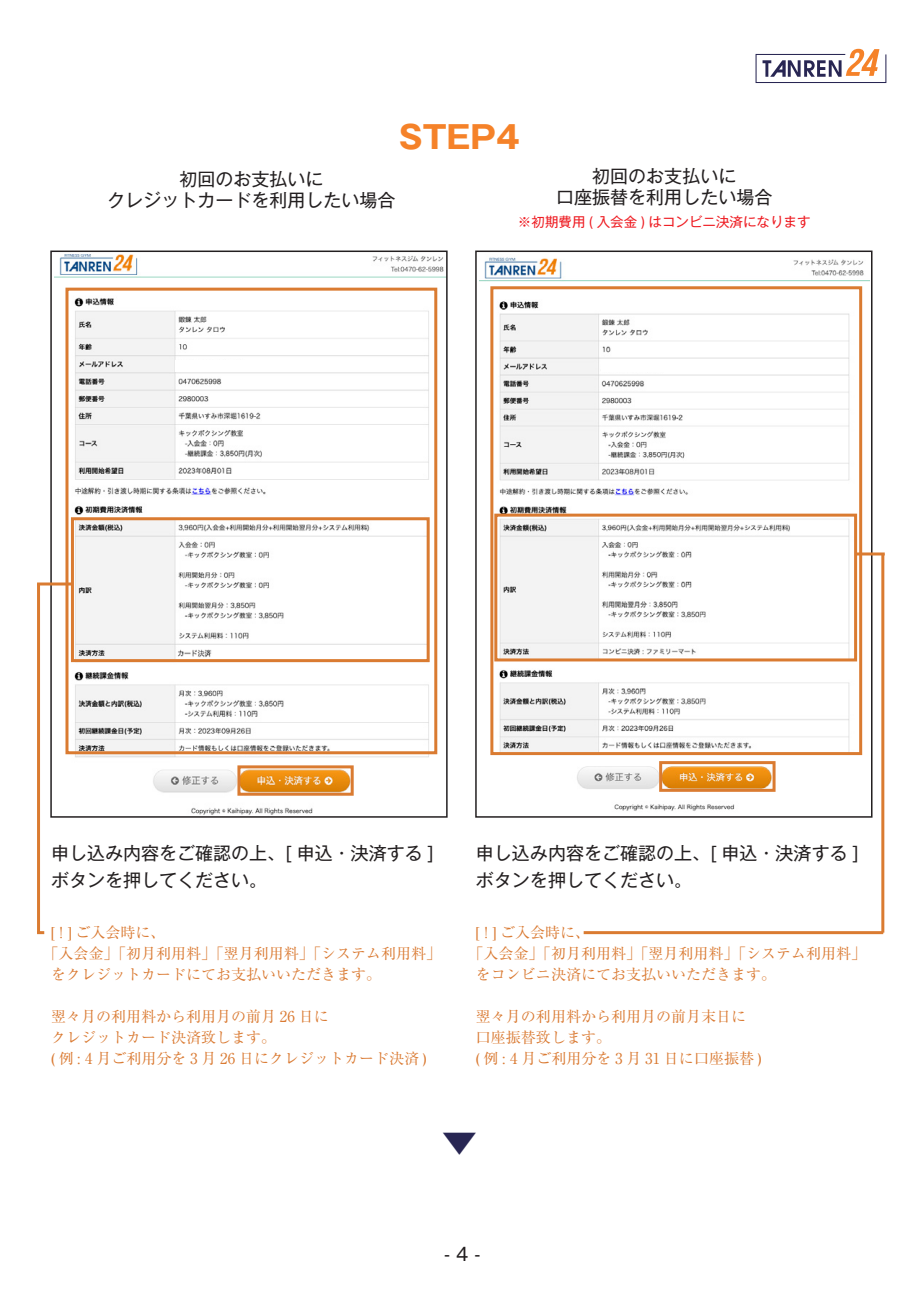
<style>
.page{position:relative;width:919px;height:1289px;background:#fff}
.page>*{position:absolute;margin:0;border:0;box-sizing:border-box;transform-origin:0 0}
.t1{font:700 36px "Gothic MB101 Pr 5";color:#282653}
.t2{font:700 31.5px "Gothic MB101 Pr 5";color:#f58229}
.t3{font:18px/27px "Gothic MB101 Pr 5";color:#231f20}
.t4{font:18px "Gothic MB101 Pro";color:#231f20}
.t5{font:15px/21px "Ryumin Pr 6";color:#da7a32}
.t6{font:13.5px "Gothic MB101 Pr 5";color:#ee1d23}
</style>
<div class="page">
<img style="left:54px;top:255px;width:390px;height:559px">
<div style="left:65px;top:287px;width:372px;height:467px;border:3px solid #da7b31"></div>
<div style="left:237px;top:765px;width:116px;height:30px;border:3px solid #da7b31"></div>
<div style="left:50px;top:250px;width:397px;height:567px;border:2px solid #231f20"></div>
<svg style="left:755px;top:49px;width:131px;height:34px"></svg>
<img style="left:479px;top:257px;width:390px;height:554px">
<div style="left:490px;top:286px;width:372px;height:469px;border:3px solid #da7b31"></div>
<div style="left:494px;top:513px;width:363px;height:148px;border:3px solid #da7b31"></div>
<div style="left:659px;top:761px;width:116px;height:30px;border:3px solid #da7b31"></div>
<div style="left:475px;top:250px;width:397px;height:567px;border:2px solid #231f20"></div>
<img style="left:176px;top:646px;width:237px;height:12px">
<div style="left:175px;top:360px;width:74px;height:12px;background:#fff"></div>
<div style="left:600px;top:360px;width:74px;height:12px;background:#fff"></div>
<hr style="left:37px;top:584px;width:3px;height:348px;background:#da7b31">
<hr style="left:37px;top:582px;width:35px;height:3px;background:#da7b31">
<hr style="left:881px;top:554px;width:3px;height:378px;background:#da7b31">
<hr style="left:855px;top:552px;width:29px;height:3px;background:#da7b31">
<hr style="left:583px;top:931px;width:300px;height:3px;background:#da7b31">
<svg style="left:37px;top:931px;width:7px;height:3px"></svg>
<div style="left:71px;top:517px;width:358px;height:145px;border:3px solid #da7b31"></div>
<h2 class="t2" style="left:399px;top:111px;width:123px">STEP4</h2>
<p class="t3" style="left:107px;top:167px;width:289px;line-height:21px;text-align:center">初回のお支払いに<br>クレジットカードを利用したい場合</p>
<p class="t3" style="left:556px;top:164px;width:217px;line-height:21px;text-align:center">初回のお支払いに<br>口座振替を利用したい場合</p>
<p class="t6" style="left:518px;top:210px;width:294px">※初期費用 ( 入会金 ) はコンビニ決済になります</p>
<p class="t3" style="left:51px;top:838px;width:385px">申し込み内容をご確認の上、[ 申込・決済する ]ボタンを押してください。</p>
<p class="t5" style="left:51px;top:921px;width:116px">[ ! ] ご入会時に、</p>
<p class="t5" style="left:44px;top:942px;width:399px">「入会金」「初月利用料」「翌月利用料」「システム利用料」</p>
<p class="t5" style="left:51px;top:963px;width:331px">をクレジットカードにてお支払いいただきます。</p>
<p class="t5" style="left:51px;top:1005px;width:377px">翌々月の利用料から利用月の前月 26 日に<br>クレジットカード決済致します。<br>( 例 : 4 月ご利用分を 3 月 26 日にクレジットカード決済 )</p>
<p class="t3" style="left:476px;top:838px;width:385px">申し込み内容をご確認の上、[ 申込・決済する ]ボタンを押してください。</p>
<p class="t5" style="left:476px;top:921px;width:116px">[ ! ] ご入会時に、</p>
<p class="t5" style="left:468px;top:942px;width:399px">「入会金」「初月利用料」「翌月利用料」「システム利用料」</p>
<p class="t5" style="left:476px;top:963px;width:301px">をコンビニ決済にてお支払いいただきます。</p>
<p class="t5" style="left:476px;top:1005px;width:287px">翌々月の利用料から利用月の前月末日に口座振替致します。<br>( 例 : 4 月ご利用分を 3 月 31 日に口座振替 )</p>
<h1 class="t1" style="left:441px;top:1112px;width:37px">▼</h1>
<p class="t4" style="left:444px;top:1238px;width:38px">- 4 -</p>
</div>
